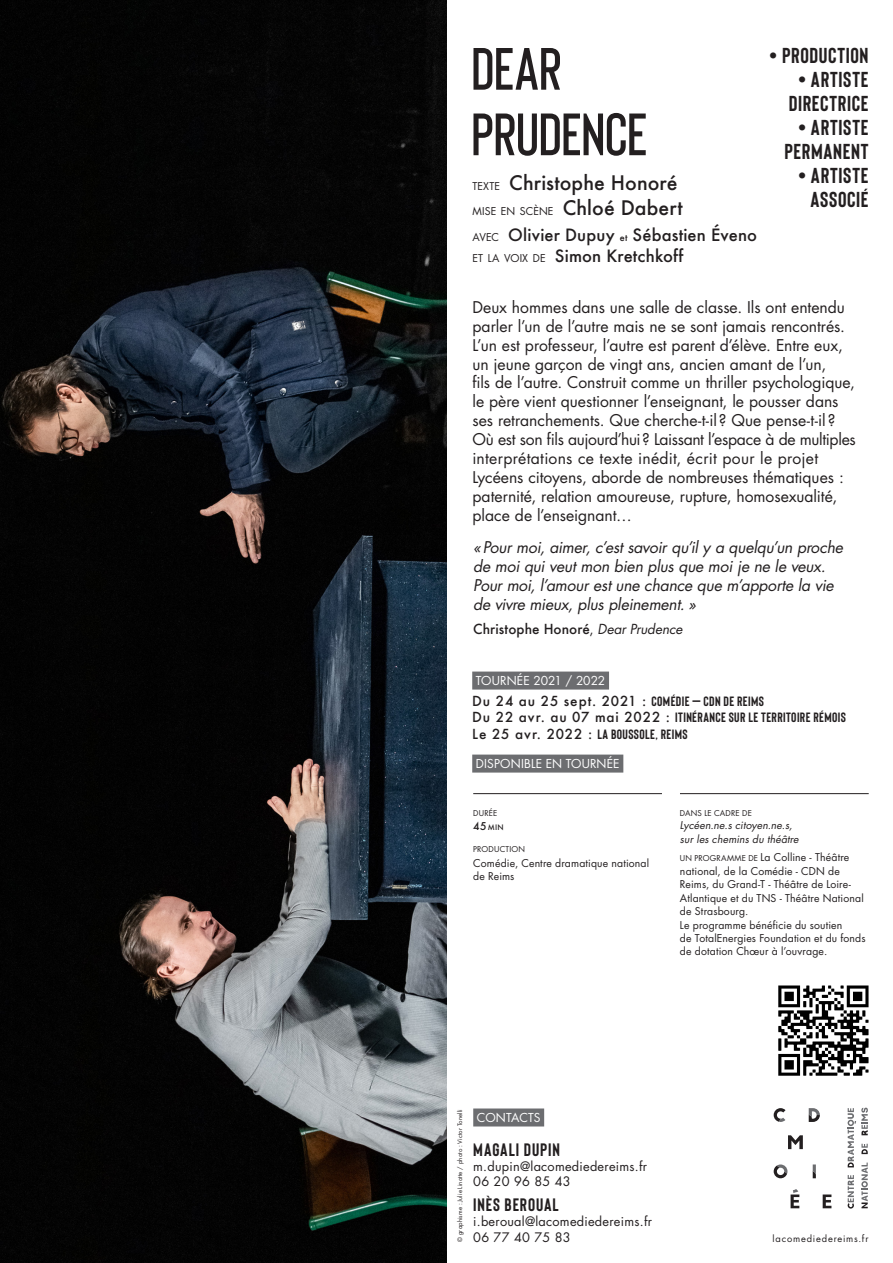
<style>
.page{position:relative;width:893px;height:1263px;background:#fff}
.page>*{position:absolute;margin:0;border:0;box-sizing:border-box;transform-origin:0 0}
.t1{font:600 59.55px/65.6px "Bison";letter-spacing:-.01em;color:#231f20}
.texte_crea_comedie_b{font:700 21.6px/24px "Bison";letter-spacing:.03em;color:#231f20;text-align:center}
.t2{font:500 19.5px "Futura";letter-spacing:.005em;color:#231f20}
.t3{font:700 18px "Bison";letter-spacing:.05em;color:#231f20}
.t4{font:500 16.5px/21px "Futura";letter-spacing:.01em;color:#231f20}
.t5{font:15.75px/18.9px "Futura Std";color:#231f20}
.t6{font:italic 15.75px/18.9px "Futura Std";letter-spacing:-.01em;color:#231f20}
.t7{font:700 13.5px/16.5px "Bison";letter-spacing:.03em;color:#231f20}
.t8{font:500 13.5px "Futura";letter-spacing:.005em;color:#231f20}
.t9{font:12.75px/15.3px "Futura Std";letter-spacing:.02em;color:#231f20}
.t10{font:12px "Futura Std";letter-spacing:.01em;color:#fff}
.t11{font:10.5px/13.4px "Futura Std";letter-spacing:.015em;color:#231f20}
.t12{font:italic 10.5px/13.4px "Futura Std";letter-spacing:.01em;color:#231f20}
.t13{font:10.5px "Futura Std";letter-spacing:.005em;color:#231f20}
.t14{font:9.3px "Futura Std";letter-spacing:.09em;color:#231f20}
.t15{font:7.8px "Futura Std";letter-spacing:.02em;color:#231f20}
.t16{font:500 7.35px "Futura";color:#231f20}
.t17{font:6px "Futura Std";letter-spacing:.015em;color:#231f20}
.s1{font-family:"Futura Std";font-weight:400;font-size:10.5px}
.s2{font-family:"Futura";font-weight:500;font-size:19.5px}
.s3{font-size:9px}
.s4{font-family:"Futura Std";font-weight:400}
.s5{font-family:"Futura Std";font-weight:400;font-style:italic}
.s6{font-family:"Futura";font-weight:500}
.s7{font-size:10.5px}
.s8{font-size:7.8px}
</style>
<div class="page">
<img style="left:0;top:0;width:446px;height:1263px">
<hr style="left:473px;top:793px;width:189px;height:1px;background:#231f20">
<hr style="left:680px;top:793px;width:189px;height:1px;background:#231f20">
<div style="left:473px;top:1108px;width:71px;height:18px;background:#6c6d70"></div>
<div style="left:472px;top:671px;width:137px;height:18px;background:#6c6d70"></div>
<div style="left:472px;top:754px;width:151px;height:18px;background:#6c6d70"></div>
<img style="left:778px;top:985px;width:91px;height:91px">
<svg style="left:791px;top:1189px;width:8px;height:19px"></svg>
<svg style="left:823px;top:1194px;width:8px;height:14px"></svg>
<svg style="left:774px;top:1108px;width:11px;height:14px"></svg>
<svg style="left:809px;top:1108px;width:11px;height:14px"></svg>
<svg style="left:788px;top:1135px;width:15px;height:14px"></svg>
<svg style="left:813px;top:1164px;width:3px;height:14px"></svg>
<svg style="left:774px;top:1164px;width:13px;height:14px"></svg>
<svg style="left:848px;top:1108px;width:20px;height:100px"></svg>
<p class="t1" style="left:471px;top:33px;width:178px">DEAR<br>PRUDENCE</p>
<p class="t2" style="left:473px;top:169px;width:206px"><span class="s1">TEXTE</span> Christophe Honoré</p>
<p class="t13" style="left:473px;top:205px;width:212px">MISE EN SCÈNE <span class="s2">Chloé Dabert</span></p>
<p class="t4" style="left:473px;top:224px;width:286px"><span class="s1">AVEC</span> Olivier Dupuy <span class="s3">et</span> Sébastien Éveno<br><span class="s1">ET LA VOIX DE</span> Simon Kretchkoff</p>
<p class="texte_crea_comedie_b" style="left:769px;top:43px;width:101px">• PRODUCTION</p>
<p class="texte_crea_comedie_b" style="left:789px;top:67px;width:81px">• ARTISTE<br>DIRECTRICE</p>
<p class="texte_crea_comedie_b" style="left:784px;top:115px;width:86px;text-align:right">• ARTISTE<br>PERMANENT</p>
<p class="texte_crea_comedie_b" style="left:798px;top:163px;width:72px">• ARTISTE<br>ASSOCIÉ</p>
<p class="t5" style="left:472px;top:298px;width:385px">Deux hommes dans une salle de classe. Ils ont entendu parler l’un de l’autre mais ne se sont jamais rencontrés.<br>L’un est professeur, l’autre est parent d’élève. Entre eux, un jeune garçon de vingt ans, ancien amant de l’un,<br>fils de l’autre. Construit comme un thriller psychologique, le père vient questionner l’enseignant, le pousser dans ses retranchements. Que cherche-t-il ? Que pense-t-il ?<br>Où est son fils aujourd’hui? Laissant l’espace à de multiples interprétations ce texte inédit, écrit pour le projet Lycéens citoyens, aborde de nombreuses thématiques : paternité, relation amoureuse, rupture, homosexualité, place de l’enseignant…</p>
<p class="t6" style="left:473px;top:538px;width:371px">«Pour moi, aimer, c’est savoir qu’il y a quelqu’un proche de moi qui veut mon bien plus que moi je ne le veux.<br>Pour moi, l’amour est une chance que m’apporte la vie de vivre mieux, plus pleinement. »</p>
<p class="t8" style="left:473px;top:620px;width:211px">Christophe Honoré<span class="s4">,</span> <span class="s5">Dear Prudence</span></p>
<p class="t10" style="left:476px;top:673px;width:131px">TOURNÉE 2021 / 2022</p>
<p class="t7" style="left:472px;top:692px;width:375px"><span class="s6">Du 24 au 25 sept. 2021 :</span> COMÉDIE – CDN DE REIMS<br><span class="s6">Du 22 avr. au 07 mai 2022 :</span> ITINÉRANCE SUR LE TERRITOIRE RÉMOIS<br><span class="s6">Le 25 avr. 2022 :</span> LA BOUSSOLE, REIMS</p>
<p class="t10" style="left:476px;top:756px;width:145px">DISPONIBLE EN TOURNÉE</p>
<p class="t15" style="left:473px;top:808px;width:25px">DURÉE</p>
<p class="t16" style="left:473px;top:823px;width:32px"><span class="s7">45</span> min</p>
<p class="t15" style="left:473px;top:844px;width:53px">PRODUCTION</p>
<p class="t11" style="left:473px;top:856px;width:177px">Comédie, Centre dramatique national de Reims</p>
<p class="t15" style="left:680px;top:808px;width:73px">DANS LE CADRE DE</p>
<p class="t12" style="left:680px;top:819px;width:120px">Lycéen.ne.s citoyen.ne.s, sur les chemins du théâtre</p>
<p class="t11" style="left:680px;top:851px;width:187px"><span class="s8">UN PROGRAMME DE</span> La Colline - Théâtre national, de la Comédie - CDN de<br>Reims, du Grand-T - Théâtre de Loire-<br>Atlantique et du TNS - Théâtre National de Strasbourg.<br>Le programme bénéficie du soutien<br>de TotalEnergies Foundation et du fonds de dotation Chœur à l’ouvrage.</p>
<p class="t17" style="left:456px;top:1242px;width:134px;rotate:-90deg">© graphisme : Julie Linotte / photo : Victor Tonelli</p>
<p class="t10" style="left:477px;top:1110px;width:65px">CONTACTS</p>
<p class="t3" style="left:473px;top:1138px;width:88px">MAGALI DUPIN</p>
<p class="t9" style="left:473px;top:1158px;width:175px">m.dupin@lacomediedereims.fr<br>06 20 96 85 43</p>
<p class="t3" style="left:473px;top:1193px;width:87px">INÈS BEROUAL</p>
<p class="t9" style="left:473px;top:1214px;width:180px">i.beroual@lacomediedereims.fr<br>06 77 40 75 83</p>
<p class="t14" style="left:773px;top:1232px;width:97px">lacomediedereims.fr</p>
</div>
